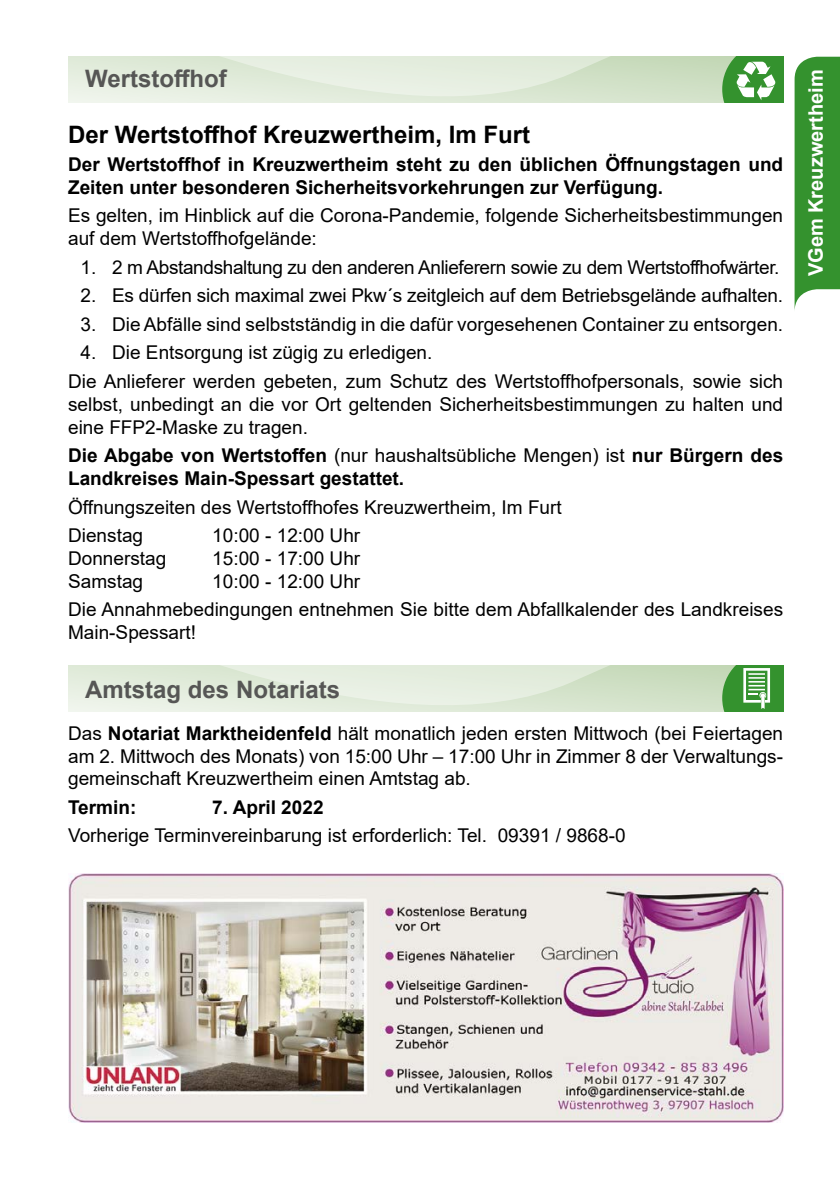
<style>
.page{position:relative;width:840px;height:1191px;background:#fff}
.page>*{position:absolute;margin:0;border:0;box-sizing:border-box;transform-origin:0 0}
.t1{font:700 24px "Arial";color:#000}
.t2{font:700 24px "Arial";color:#565655}
.t3{font:700 20px "Arial";color:#fff}
.t4{font:19px/22.8px "Arial";color:#000}
.t5{font:700 19px/22.8px "Arial";color:#000}
.t6{font:19px "Arial";letter-spacing:-.02em;color:#000}
.s1{font-weight:400}
.s2{font-weight:700}
</style>
<div class="page">
<img style="left:68px;top:873px;width:714px;height:250px">
<svg style="left:68px;top:57px;width:714px;height:45px;background:#d5e5ce"></svg>
<svg style="left:68px;top:665px;width:714px;height:46px;background:#d4e4cd"></svg>
<svg style="left:794px;top:57px;width:45px;height:253px;background:#469c41"></svg>
<p class="t2" style="left:85px;top:62px;width:143px">Wertstoffhof</p>
<p class="t1" style="left:68px;top:117px;width:463px">Der Wertstoffhof Kreuzwertheim, Im Furt</p>
<p class="t5" style="left:68px;top:153px;width:716px">Der Wertstoffhof in Kreuzwertheim steht zu den üblichen Öffnungstagen und<br>Zeiten unter besonderen Sicherheitsvorkehrungen zur Verfügung.</p>
<p class="t4" style="left:68px;top:204px;width:716px">Es gelten, im Hinblick auf die Corona-Pandemie, folgende Sicherheitsbestimmungen auf dem Wertstoffhofgelände:</p>
<p class="t6" style="left:81px;top:254px;width:700px">1. 2 m Abstandshaltung zu den anderen Anlieferern sowie zu dem Wertstoffhofwärter.</p>
<p class="t4" style="left:81px;top:284px;width:703px">2. Es dürfen sich maximal zwei Pkw´s zeitgleich auf dem Betriebsgelände aufhalten.</p>
<p class="t4" style="left:81px;top:312px;width:703px">3. Die Abfälle sind selbstständig in die dafür vorgesehenen Container zu entsorgen.</p>
<p class="t4" style="left:68px;top:338px;width:716px;line-height:28.6px;text-indent:13px">4. Die Entsorgung ist zügig zu erledigen.<br>Die Anlieferer werden gebeten, zum Schutz des Wertstoffhofpersonals, sowie sich</p>
<p class="t4" style="left:68px;top:392px;width:716px">selbst, unbedingt an die vor Ort geltenden Sicherheitsbestimmungen zu halten und eine FFP2-Maske zu tragen.</p>
<p class="t5" style="left:68px;top:444px;width:716px">Die Abgabe von Wertstoffen <span class="s1">(nur haushaltsübliche Mengen) ist</span> nur Bürgern des<br>Landkreises Main-Spessart gestattet.</p>
<p class="t4" style="left:68px;top:492px;width:495px;line-height:28.4px">Öffnungszeiten des Wertstoffhofes Kreuzwertheim, Im Furt<br>Dienstag</p>
<p class="t4" style="left:212px;top:524px;width:149px">10:00 - 12:00 Uhr</p>
<p class="t4" style="left:68px;top:546px;width:100px">Donnerstag</p>
<p class="t4" style="left:212px;top:546px;width:149px">15:00 - 17:00 Uhr</p>
<p class="t4" style="left:68px;top:569px;width:76px">Samstag</p>
<p class="t4" style="left:68px;top:566px;width:716px;line-height:28.4px;text-indent:144px">10:00 - 12:00 Uhr<br>Die Annahmebedingungen entnehmen Sie bitte dem Abfallkalender des Landkreises</p>
<p class="t4" style="left:68px;top:620px;width:129px">Main-Spessart!</p>
<p class="t2" style="left:85px;top:672px;width:256px">Amtstag des Notariats</p>
<p class="t4" style="left:68px;top:721px;width:716px;text-align:justify">Das <span class="s2">Notariat Marktheidenfeld</span> hält monatlich jeden ersten Mittwoch (bei Feiertagen am 2. Mittwoch des Monats) von 15:00 Uhr – 17:00 Uhr in Zimmer 8 der Verwaltungs&shy;gemeinschaft Kreuzwertheim einen Amtstag ab.</p>
<p class="t5" style="left:68px;top:796px;width:70px">Termin:</p>
<p class="t5" style="left:212px;top:796px;width:113px">7. April 2022</p>
<p class="t4" style="left:68px;top:824px;width:558px">Vorherige Terminvereinbarung ist erforderlich: Tel. 09391 / 9868-0</p>
<p class="t3" style="left:801px;top:276px;width:208px;rotate:-90deg">VGem Kreuzwertheim</p>
</div>
